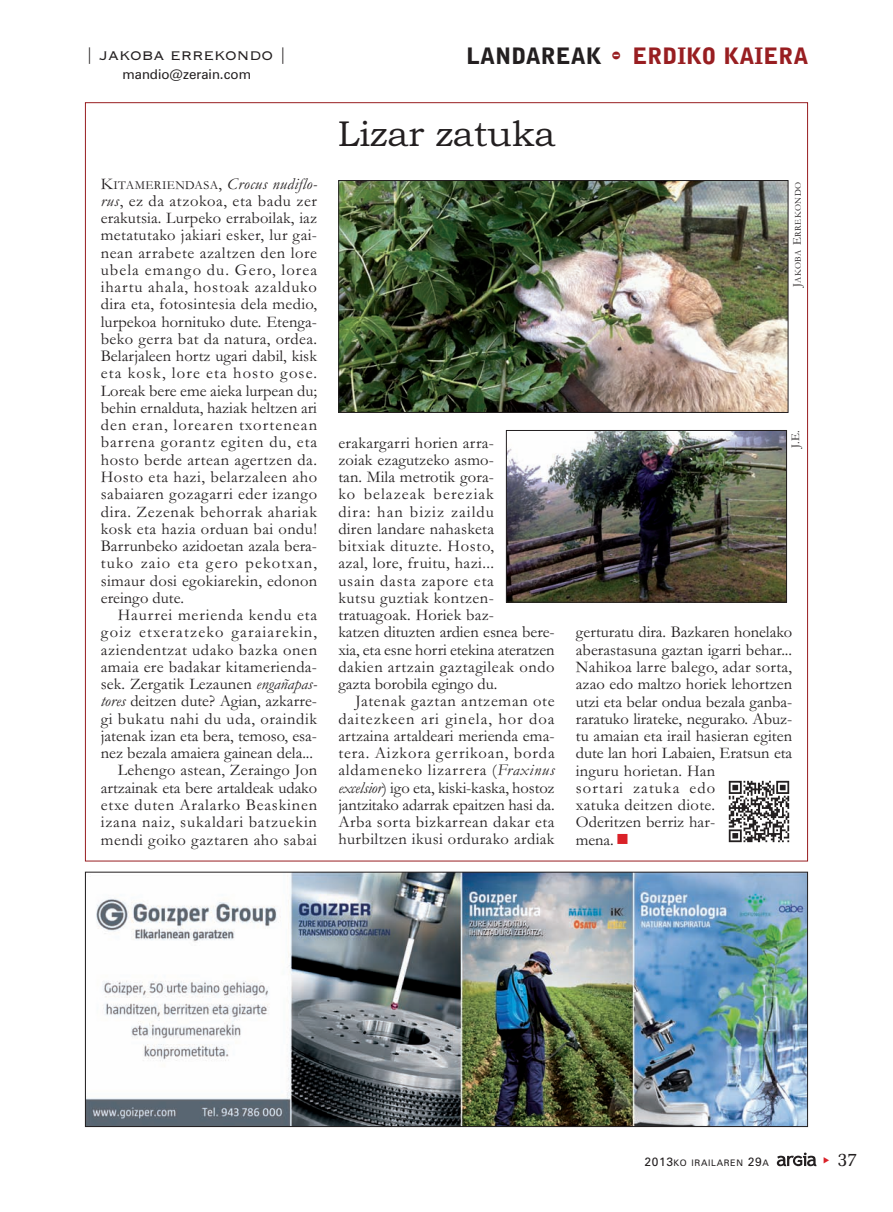
<style>
.page{position:relative;width:893px;height:1212px;background:#fff}
.page>*{position:absolute;margin:0;border:0;box-sizing:border-box;transform-origin:0 0}
.t1{font:36px "Bookman Old Style";color:#231f20}
.t2{font:900 22.5px "Bell Gothic Std";color:#981e21}
.t3{font:19.5px "Memoir";color:#231f20}
.t4{font:16.5px/17.2px "Garamond";letter-spacing:.015em;color:#231f20;text-align:justify}
.t5{font:16.5px "Copperplate Gothic BT";color:#231f20}
.t6{font:13.5px "Zurich BT";color:#231f20}
.t7{font:12px "Garamond";color:#231f20}
.t8{font:9px "Zurich BT";letter-spacing:.075em;color:#231f20}
.t9{font:9px "Garamond";letter-spacing:.06em;color:#231f20}
.s1{color:#231f20}
.s2{font-family:"Bodiac";font-weight:400}
.s3{font-size:12.3px}
.s4{font-style:italic}
.s5{font-size:12px}
.s6{color:#da2128}
</style>
<div class="page">
<svg style="left:777px;top:1152px;width:39px;height:14px"></svg>
<img style="left:340px;top:182px;width:446px;height:229px">
<div style="left:338px;top:180px;width:450px;height:233px;border:1px solid #231f20"></div>
<img style="left:508px;top:432px;width:277px;height:169px">
<div style="left:506px;top:430px;width:281px;height:173px;border:1px solid #231f20"></div>
<img style="left:728px;top:780px;width:62px;height:63px">
<img style="left:87px;top:874px;width:719px;height:251px">
<div style="left:85px;top:872px;width:723px;height:255px;border:1px solid #231f20"></div>
<p class="t5" style="left:86px;top:44px;width:203px">| JAKOBA ERREKONDO |</p>
<h2 class="t2" style="left:466px;top:48px;width:343px"><span class="s1">LANDAREAK</span> <span class="s2">-</span> ERDIKO KAIERA</h2>
<p class="t6" style="left:123px;top:69px;width:130px">mandio@zerain.com</p>
<p class="t4" style="left:101px;top:177px;width:218px">K<span class="s3">ITAMERIENDASA</span>, <span class="s4">Crocus nudiflo&shy;rus</span>, ez da atzokoa, eta badu zer erakutsia. Lurpeko erraboilak, iaz metatutako jakiari esker, lur gai&shy;nean arrabete azaltzen den lore ubela emango du. Gero, lorea ihartu ahala, hostoak azalduko dira eta, fotosintesia dela medio, lurpekoa hornituko dute. Etenga&shy;beko gerra bat da natura, ordea.<br>Belarjaleen hortz ugari dabil, kisk eta kosk, lore eta hosto gose.<br>Loreak bere eme aieka lurpean du; behin ernalduta, haziak heltzen ari den eran, lorearen txortenean barrena gorantz egiten du, eta hosto berde artean agertzen da.<br>Hosto eta hazi, belarzaleen aho sabaiaren gozagarri eder izango dira. Zezenak behorrak ahariak kosk eta hazia orduan bai ondu!<br>Barrunbeko azidoetan azala bera&shy;tuko zaio eta gero pekotxan, simaur dosi egokiarekin, edonon ereingo dute.</p>
<p class="t4" style="left:101px;top:608px;width:218px;text-align:right">Haurrei merienda kendu eta goiz etxeratzeko garaiarekin, aziendentzat udako bazka onen amaia ere badakar kitamerienda&shy;sek. Zergatik Lezaunen <span class="s4">engañapas&shy;tores</span> deitzen dute? Agian, azkarre&shy;gi bukatu nahi du uda, oraindik jatenak izan eta bera, temoso, esa&shy;nez bezala amaiera gainean dela...<br>Lehengo astean, Zeraingo Jon artzainak eta bere artaldeak udako etxe duten Aralarko Beaskinen izana naiz, sukaldari batzuekin mendi goiko gaztaren aho sabai</p>
<h1 class="t1" style="left:338px;top:120px;width:219px">Lizar zatuka</h1>
<p class="t9" style="left:795px;top:287px;width:107px;rotate:-90deg"><span class="s5">J</span>AKOBA <span class="s5">E</span>RREKONDO</p>
<p class="t4" style="left:338px;top:436px;width:218px;text-align:left">erakargarri horien arra-<br>zoiak ezagutzeko asmo-<br>tan. Mila metrotik gora-<br>ko belazeak bereziak<br>dira: han biziz zaildu<br>diren landare nahasketa<br>bitxiak dituzte. Hosto,<br>azal, lore, fruitu, hazi...<br>usain dasta zapore eta<br>kutsu guztiak kontzen&shy;tratuagoak. Horiek baz-<br>katzen dituzten ardien esnea bere&shy;xia, eta esne horri etekina ateratzen dakien artzain gaztagileak ondo gazta borobila egingo du.</p>
<p class="t4" style="left:338px;top:694px;width:218px;text-indent:17px">Jatenak gaztan antzeman ote daitezkeen ari ginela, hor doa artzaina artaldeari merienda ema&shy;tera. Aizkora gerrikoan, borda aldameneko lizarrera (<span class="s4">Fraxinus excelsior</span>) igo eta, kiski-kaska, hostoz jantzitako adarrak epaitzen hasi da.<br>Arba sorta bizkarrean dakar eta hurbiltzen ikusi ordurako ardiak</p>
<p class="t7" style="left:791px;top:448px;width:19px;rotate:-90deg">J.E.</p>
<p class="t4" style="left:576px;top:625px;width:218px;text-align:left">gerturatu dira. Bazkaren honelako aberastasuna gaztan igarri behar...<br>Nahikoa larre balego, adar sorta, azao edo maltzo horiek lehortzen utzi eta belar ondua bezala ganba&shy;raratuko lirateke, negurako. Abuz&shy;tu amaian eta irail hasieran egiten dute lan hori Labaien, Eratsun eta inguru horietan. Han<br>sortari zatuka edo<br>xatuka deitzen diote.<br>Oderitzen berriz har-<br>mena. <span class="s6">■</span></p>
<p class="t8" style="left:644px;top:1160px;width:126px"><span class="s5">2013</span>KO IRAILAREN <span class="s5">29</span>A</p>
<p class="t3" style="left:837px;top:1147px;width:22px">37</p>
</div>
